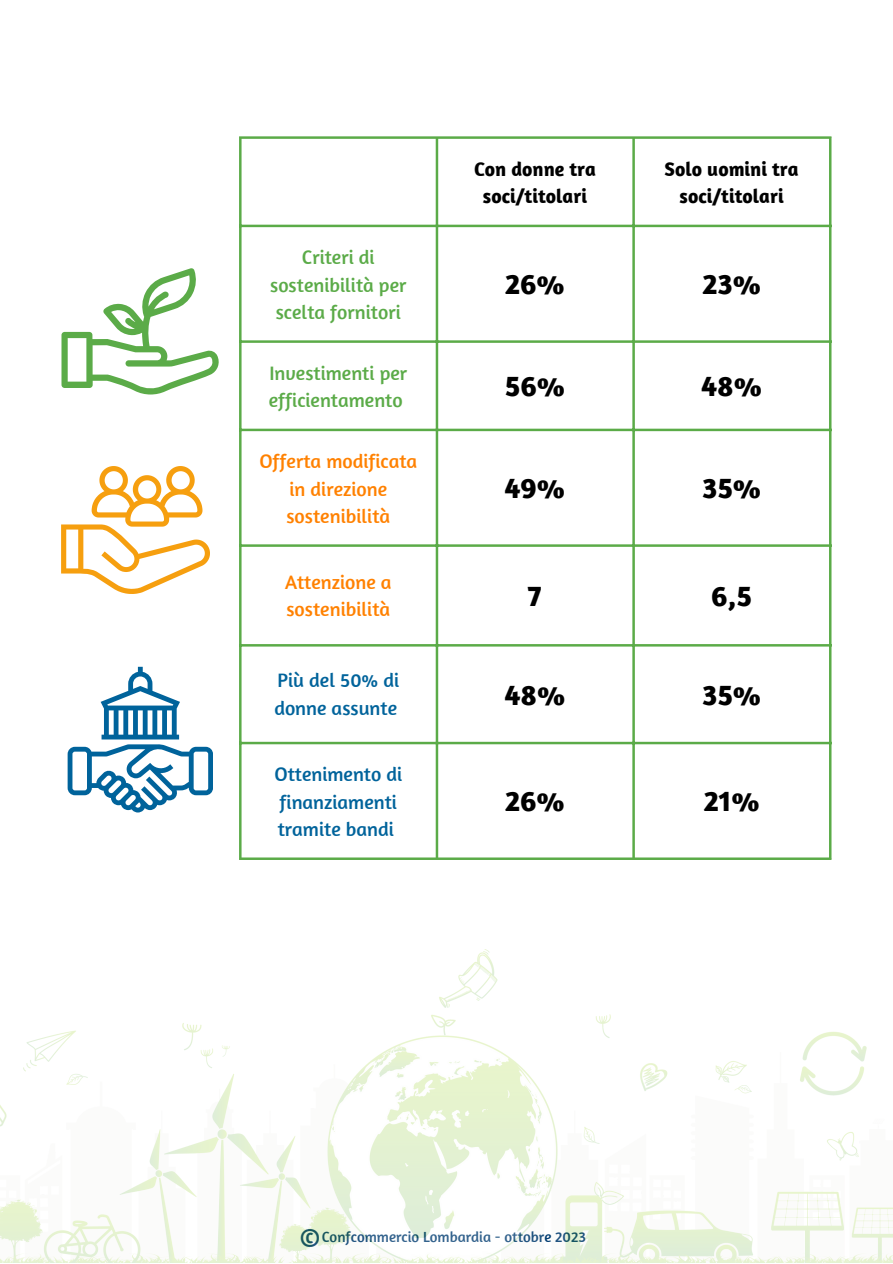
<style>
.page{position:relative;width:893px;height:1264px;background:#fff}
.page>*{position:absolute;margin:0;border:0;box-sizing:border-box;transform-origin:0 0}
.t1{font:700 29.85px "Amaranth";color:#000}
.t2{font:26.25px "Amaranth";color:#003c71}
.t3{font:19.95px/27.3px "Amaranth";color:#5bab48;text-align:center}
.t4{font:19.95px/27.3px "Amaranth";color:#ff8100;text-align:center}
.t5{font:19.95px/27.3px "Amaranth";color:#00639b}
.t6{font:700 19.95px/27.3px "Amaranth";color:#000;text-align:center}
.t7{font:15px "Amaranth";color:#003c71}
</style>
<div class="page">
<img style="left:0;top:949px;width:892px;height:313px">
<hr style="left:239px;top:139px;width:2px;height:718px;background:#5bab48">
<hr style="left:435px;top:139px;width:3px;height:718px;background:#5bab48">
<hr style="left:632px;top:139px;width:2px;height:718px;background:#5bab48">
<hr style="left:829px;top:139px;width:2px;height:718px;background:#5bab48">
<hr style="left:239px;top:136px;width:592px;height:3px;background:#5bab48">
<hr style="left:239px;top:225px;width:592px;height:2px;background:#5bab48">
<hr style="left:239px;top:340px;width:592px;height:3px;background:#5bab48">
<hr style="left:239px;top:428px;width:592px;height:3px;background:#5bab48">
<hr style="left:239px;top:544px;width:592px;height:3px;background:#5bab48">
<hr style="left:239px;top:644px;width:592px;height:2px;background:#5bab48">
<hr style="left:239px;top:741px;width:592px;height:3px;background:#5bab48">
<hr style="left:239px;top:857px;width:592px;height:3px;background:#5bab48">
<svg style="left:61px;top:268px;width:158px;height:126px"></svg>
<svg style="left:61px;top:466px;width:149px;height:128px"></svg>
<svg style="left:68px;top:666px;width:144px;height:146px"></svg>
<p class="t3" style="left:270px;top:243px;width:138px">Criteri di sostenibilità per scelta fornitori</p>
<p class="t6" style="left:474px;top:155px;width:123px">Con donne tra soci/titolari</p>
<p class="t6" style="left:664px;top:155px;width:135px">Solo uomini tra soci/titolari</p>
<p class="t1" style="left:505px;top:265px;width:61px">26%</p>
<p class="t1" style="left:702px;top:265px;width:60px">23%</p>
<p class="t3" style="left:269px;top:359px;width:140px;text-align:left">Investimenti per efficientamento</p>
<p class="t1" style="left:505px;top:367px;width:62px">56%</p>
<p class="t1" style="left:701px;top:367px;width:62px">48%</p>
<p class="t4" style="left:259px;top:447px;width:159px">Offerta modificata in direzione sostenibilità</p>
<p class="t4" style="left:285px;top:568px;width:108px;text-align:left">Attenzione a sostenibilità</p>
<p class="t5" style="left:274px;top:666px;width:126px">Più del 50% di donne assunte</p>
<p class="t5" style="left:274px;top:760px;width:129px">Ottenimento di finanziamenti tramite bandi</p>
<p class="t1" style="left:505px;top:469px;width:62px">49%</p>
<p class="t1" style="left:702px;top:469px;width:61px">35%</p>
<p class="t1" style="left:528px;top:577px;width:15px">7</p>
<p class="t1" style="left:711px;top:577px;width:42px">6,5</p>
<p class="t1" style="left:504px;top:675px;width:62px">48%</p>
<p class="t1" style="left:702px;top:675px;width:61px">35%</p>
<p class="t1" style="left:505px;top:782px;width:61px">26%</p>
<p class="t1" style="left:703px;top:782px;width:57px">21%</p>
<p class="t2" style="left:300px;top:1220px;width:22px">©</p>
<p class="t7" style="left:322px;top:1227px;width:266px">Confcommercio Lombardia - ottobre 2023</p>
</div>
